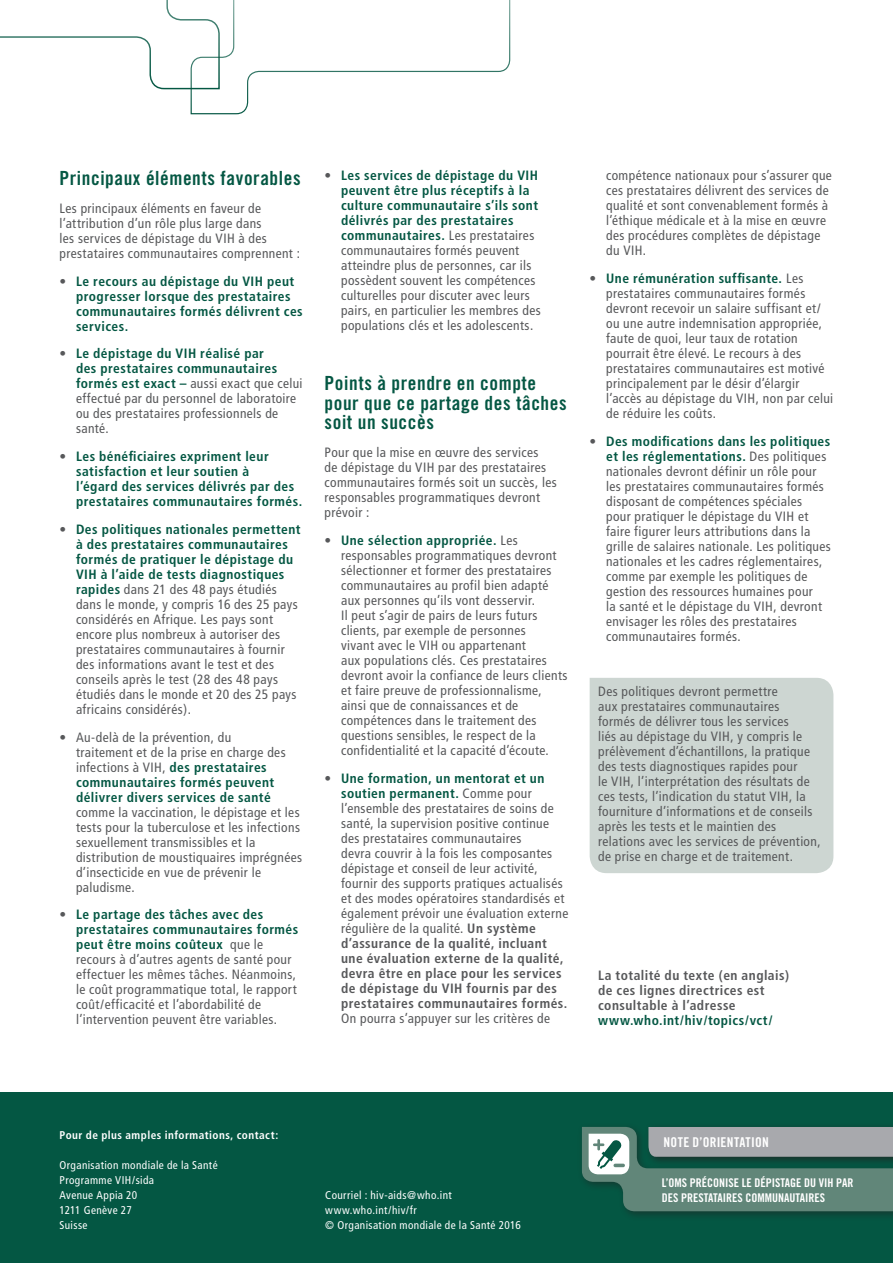
<style>
.page{position:relative;width:893px;height:1263px;background:#fff}
.page>*{position:absolute;margin:0;border:0;box-sizing:border-box;transform-origin:0 0}
.Level_1_1_title__Sec{font:19.5px/19.5px "Trade Gothic Bold Cond Twenty";letter-spacing:.03em;color:#045743}
.Body_bullet_level_1{font:condensed 13.5px/15px "Frutiger";letter-spacing:.03em;color:#57585a}
.Box_table_figure__ti{font:condensed 13.5px/15px "Frutiger";letter-spacing:.03em;color:#57585a}
.Body_text{font:condensed 13.5px/15px "Frutiger";letter-spacing:.03em;color:#57585a}
.Body_bullet_level_1-2{font:700 condensed 13.5px/15px "Frutiger";letter-spacing:.035em;color:#045743}
.Intro_text{font:700 condensed 13.5px/15px "Frutiger";letter-spacing:.035em;color:#57585a}
.t1{font:13.5px "Trade Gothic Bold Cond Twenty";letter-spacing:.015em;color:#fff}
.t2{font:12px/15px "Trade Gothic Bold Cond Twenty";color:#fff}
.Body_text-2{font:condensed 11.25px "Frutiger";letter-spacing:.035em;color:#fff}
.Body_text-3{font:700 condensed 11.25px "Frutiger";letter-spacing:.04em;color:#fff}
.s1{font-weight:400;color:#57585a}
.s2{font-weight:700;color:#045743}
.s3{font-weight:700}
.s4{color:#045743}
</style>
<div class="page">
<svg style="left:0;top:0;width:511px;height:115px"></svg>
<div style="left:0;top:1093px;width:893px;height:170px;background:#045743"></div>
<div style="left:578px;top:1122px;width:315px;height:99px;background:#231f20;opacity:.5"></div>
<svg style="left:582px;top:1125px;width:311px;height:86px"></svg>
<div style="left:590px;top:678px;width:243px;height:195px;background:#cdd6d2"></div>
<p class="Level_1_1_title__Sec" style="left:60px;top:168px;width:243px">Principaux éléments favorables</p>
<p class="Body_text" style="left:60px;top:201px;width:242px">Les principaux éléments en faveur de l’attribution d’un rôle plus large dans<br>les services de dépistage du VIH à des prestataires communautaires comprennent :</p>
<p class="Body_bullet_level_1-2" style="left:76px;top:273px;width:228px;text-indent:-16px"><span class="s1">•</span> Le recours au dépistage du VIH peut progresser lorsque des prestataires communautaires formés délivrent ces services.</p>
<p class="Body_bullet_level_1" style="left:76px;top:346px;width:228px;text-indent:-16px">• <span class="s2">Le dépistage du VIH réalisé par<br>des prestataires communautaires formés est exact –</span> aussi exact que celui effectué par du personnel de laboratoire ou des prestataires professionnels de santé.</p>
<p class="Body_bullet_level_1-2" style="left:76px;top:449px;width:228px;text-indent:-16px"><span class="s1">•</span> Les bénéficiaires expriment leur satisfaction et leur soutien à<br>l’égard des services délivrés par des prestataires communautaires formés.</p>
<p class="Body_bullet_level_1" style="left:76px;top:522px;width:226px;text-indent:-16px">• <span class="s2">Des politiques nationales permettent à des prestataires communautaires formés de pratiquer le dépistage du VIH à l’aide de tests diagnostiques rapides</span> dans 21 des 48 pays étudiés dans le monde, y compris 16 des 25 pays considérés en Afrique. Les pays sont encore plus nombreux à autoriser des prestataires communautaires à fournir des informations avant le test et des conseils après le test (28 des 48 pays étudiés dans le monde et 20 des 25 pays africains considérés).</p>
<p class="Body_bullet_level_1" style="left:76px;top:729px;width:228px;text-indent:-16px">• Au-delà de la prévention, du<br>traitement et de la prise en charge des infections à VIH, <span class="s2">des prestataires communautaires formés peuvent délivrer divers services de santé </span>comme la vaccination, le dépistage et les tests pour la tuberculose et les infections sexuellement transmissibles et la distribution de moustiquaires imprégnées d’insecticide en vue de prévenir le paludisme.</p>
<p class="Body_bullet_level_1" style="left:76px;top:907px;width:224px;text-indent:-16px">• <span class="s2">Le partage des tâches avec des prestataires communautaires formés peut être moins coûteux</span> que le recours à d’autres agents de santé pour effectuer les mêmes tâches. Néanmoins, le coût programmatique total, le rapport coût/efficacité et l’abordabilité de l’intervention peuvent être variables.</p>
<p class="Body_bullet_level_1" style="left:341px;top:168px;width:201px;text-indent:-16px">• <span class="s2">Les services de dépistage du VIH peuvent être plus réceptifs à la culture communautaire s’ils sont délivrés par des prestataires communautaires.</span> Les prestataires communautaires formés peuvent atteindre plus de personnes, car ils possèdent souvent les compétences culturelles pour discuter avec leurs pairs, en particulier les membres des populations clés et les adolescents.</p>
<p class="Level_1_1_title__Sec" style="left:325px;top:373px;width:244px">Points à prendre en compte pour que ce partage des tâches soit un succès</p>
<p class="Body_text" style="left:325px;top:445px;width:234px">Pour que la mise en œuvre des services<br>de dépistage du VIH par des prestataires communautaires formés soit un succès, les responsables programmatiques devront prévoir :</p>
<p class="Body_bullet_level_1" style="left:341px;top:533px;width:228px;text-indent:-16px">• <span class="s2">Une sélection appropriée.</span> Les responsables programmatiques devront sélectionner et former des prestataires communautaires au profil bien adapté aux personnes qu’ils vont desservir.<br>Il peut s’agir de pairs de leurs futurs clients, par exemple de personnes<br>vivant avec le VIH ou appartenant<br>aux populations clés. Ces prestataires devront avoir la confiance de leurs clients et faire preuve de professionnalisme, ainsi que de connaissances et de compétences dans le traitement des questions sensibles, le respect de la confidentialité et la capacité d’écoute.</p>
<p class="Body_bullet_level_1" style="left:341px;top:770px;width:229px;text-indent:-16px">• <span class="s2">Une formation, un mentorat et un soutien permanent.</span> Comme pour l’ensemble des prestataires de soins de santé, la supervision positive continue des prestataires communautaires<br>devra couvrir à la fois les composantes dépistage et conseil de leur activité, fournir des supports pratiques actualisés et des modes opératoires standardisés et également prévoir une évaluation externe régulière de la qualité. <span class="s3">Un système d’assurance de la qualité, incluant une évaluation externe de la qualité, devra être en place pour les services de dépistage du VIH fournis par des prestataires communautaires formés.<br></span>On pourra s’appuyer sur les critères de</p>
<p class="Body_bullet_level_1" style="left:606px;top:168px;width:227px">compétence nationaux pour s’assurer que ces prestataires délivrent des services de qualité et sont convenablement formés à l’éthique médicale et à la mise en œuvre des procédures complètes de dépistage du VIH.</p>
<p class="Body_bullet_level_1" style="left:606px;top:271px;width:229px;text-indent:-16px">• <span class="s2">Une rémunération suffisante.</span> Les prestataires communautaires formés devront recevoir un salaire suffisant et/ ou une autre indemnisation appropriée, faute de quoi, leur taux de rotation pourrait être élevé. Le recours à des prestataires communautaires est motivé principalement par le désir d’élargir l’accès au dépistage du VIH, non par celui de réduire les coûts.</p>
<p class="Body_bullet_level_1" style="left:606px;top:434px;width:226px;text-indent:-16px">• <span class="s2">Des modifications dans les politiques et les réglementations.</span> Des politiques nationales devront définir un rôle pour les prestataires communautaires formés disposant de compétences spéciales<br>pour pratiquer le dépistage du VIH et faire figurer leurs attributions dans la grille de salaires nationale. Les politiques nationales et les cadres réglementaires, comme par exemple les politiques de gestion des ressources humaines pour<br>la santé et le dépistage du VIH, devront envisager les rôles des prestataires communautaires formés.</p>
<p class="Box_table_figure__ti" style="left:598px;top:684px;width:224px">Des politiques devront permettre<br>aux prestataires communautaires<br>formés de délivrer tous les services<br>liés au dépistage du VIH, y compris le prélèvement d’échantillons, la pratique des tests diagnostiques rapides pour<br>le VIH, l’interprétation des résultats de ces tests, l’indication du statut VIH, la fourniture d’informations et de conseils après les tests et le maintien des relations avec les services de prévention, de prise en charge et de traitement.</p>
<p class="Intro_text" style="left:598px;top:967px;width:193px">La totalité du texte (en anglais) de ces lignes directrices est consultable à l’adresse <span class="s4">www.who.int/hiv/topics/vct/</span></p>
<p class="Body_text-3" style="left:60px;top:1128px;width:220px">Pour de plus amples informations, contact:</p>
<p class="Body_text-2" style="left:60px;top:1158px;width:160px">Organisation mondiale de la Santé</p>
<p class="Body_text-2" style="left:60px;top:1173px;width:96px">Programme VIH/sida</p>
<p class="Body_text-2" style="left:60px;top:1188px;width:79px">Avenue Appia 20</p>
<p class="Body_text-2" style="left:60px;top:1203px;width:74px">1211 Genève 27</p>
<p class="Body_text-2" style="left:60px;top:1218px;width:30px">Suisse</p>
<p class="Body_text-2" style="left:325px;top:1188px;width:128px">Courriel : hiv-aids@who.int</p>
<p class="Body_text-2" style="left:325px;top:1203px;width:93px">www.who.int/hiv/fr</p>
<p class="Body_text-2" style="left:325px;top:1218px;width:197px">© Organisation mondiale de la Santé 2016</p>
<p class="t1" style="left:664px;top:1134px;width:107px">NOTE D’ORIENTATION</p>
<p class="t2" style="left:662px;top:1175px;width:193px">L’OMS PRÉCONISE LE DÉPISTAGE DU VIH PAR<br>DES PRESTATAIRES COMMUNAUTAIRES</p>
</div>
